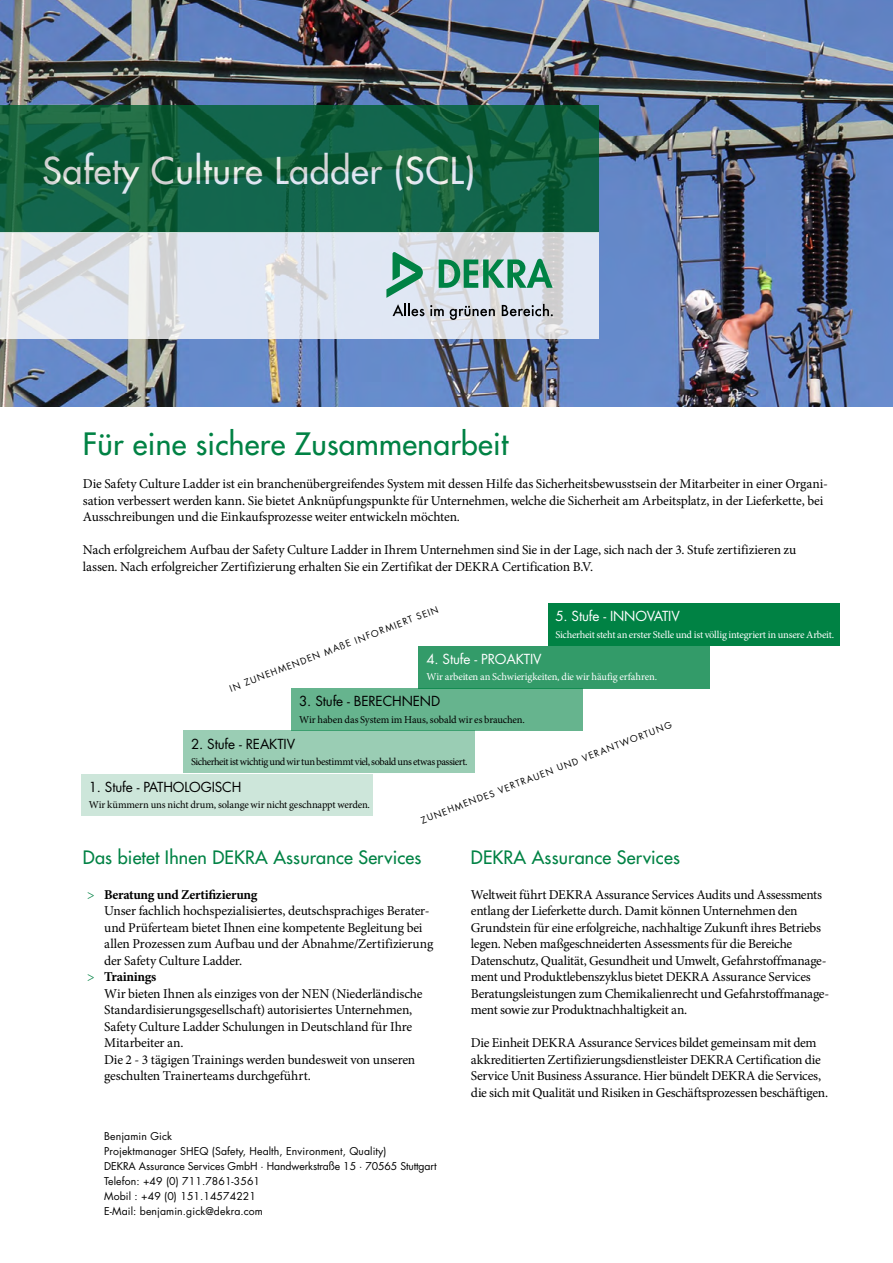
<style>
.page{position:relative;width:893px;height:1263px;background:#fff}
.page>*{position:absolute;margin:0;border:0;box-sizing:border-box;transform-origin:0 0}
.t1{font:500 36px "Futura Std";letter-spacing:.02em;color:#fff}
.t2{font:500 30px "Futura Std";letter-spacing:.01em;color:#008244}
.t3{font:500 18px "Futura Std";letter-spacing:.01em;color:#008244}
.t4{font:13.5px/16.5px "Minion Pro";letter-spacing:-.015em;color:#000}
.t5{font:13.5px "Futura Std";letter-spacing:-.01em;color:#000}
.t6{font:700 13.5px "Minion Pro";letter-spacing:-.02em;color:#000}
.t7{font:13.5px "Futura Std";letter-spacing:-.01em;color:#fff}
.t8{font:10.5px/15px "Futura Std";letter-spacing:.01em;color:#000}
.t9{font:10.5px "Minion Pro";letter-spacing:-.02em;color:#fff}
.t10{font:10.5px "Minion Pro";letter-spacing:-.02em;color:#000}
.t11{font:10.5px "Minion Pro";letter-spacing:-.04em;color:#000}
.t12{font:9px "Futura Std";color:#000}
.s1{font-weight:400;color:#008244}
.s2{font-family:"Futura Std";font-weight:400;color:#008244}
</style>
<div class="page">
<img style="left:0;top:0;width:893px;height:406px">
<svg style="left:0;top:105px;width:598px;height:128px;background:#136243"></svg>
<svg style="left:0;top:233px;width:598px;height:106px;background:#dee3ec"></svg>
<svg style="left:439px;top:259px;width:114px;height:29px;background:#6caf93"></svg>
<svg style="left:386px;top:252px;width:37px;height:46px;background:#89bead"></svg>
<svg style="left:393px;top:304px;width:31px;height:12px"></svg>
<svg style="left:430px;top:305px;width:14px;height:11px"></svg>
<svg style="left:450px;top:306px;width:45px;height:14px"></svg>
<svg style="left:502px;top:304px;width:51px;height:12px"></svg>
<div style="left:81px;top:774px;width:291px;height:41px;background:#cde6da"></div>
<div style="left:184px;top:731px;width:291px;height:42px;background:#9acdb4"></div>
<div style="left:292px;top:688px;width:291px;height:43px;background:#66b48e"></div>
<div style="left:419px;top:646px;width:291px;height:42px;background:#339b69"></div>
<div style="left:548px;top:603px;width:291px;height:43px;background:#008244"></div>
<h1 class="t1" style="left:43px;top:148px;width:434px">Safety Culture Ladder (SCL)</h1>
<h2 class="t2" style="left:83px;top:425px;width:427px">Für eine sichere Zusammenarbeit</h2>
<p class="t4" style="left:83px;top:476px;width:746px">Die Safety Culture Ladder ist ein branchenübergreifendes System mit dessen Hilfe das Sicherheitsbewusstsein der Mitarbeiter in einer Organi&shy;sation verbessert werden kann. Sie bietet Anknüpfungspunkte für Unternehmen, welche die Sicherheit am Arbeitsplatz, in der Lieferkette, bei<br>Ausschreibungen und die Einkaufsprozesse weiter entwickeln möchten.</p>
<p class="t4" style="left:83px;top:542px;width:715px">Nach erfolgreichem Aufbau der Safety Culture Ladder in Ihrem Unternehmen sind Sie in der Lage, sich nach der 3. Stufe zertifizieren zu lassen. Nach erfolgreicher Zertifizierung erhalten Sie ein Zertifikat der DEKRA Certification B.V.</p>
<p class="t12" style="left:228px;top:683px;width:224px;rotate:-21deg">IN ZUNEHMENDEN MAßE INFORMIERT SEIN</p>
<p class="t12" style="left:419px;top:815px;width:269px;rotate:-21deg">ZUNEHMENDES VERTRAUEN UND VERANTWORTUNG</p>
<p class="t7" style="left:555px;top:608px;width:126px">5. Stufe - INNOVATIV</p>
<p class="t9" style="left:555px;top:627px;width:280px">Sicherheit steht an erster Stelle und ist völlig integriert in unsere Arbeit.</p>
<p class="t7" style="left:426px;top:650px;width:117px">4. Stufe - PROAKTIV</p>
<p class="t9" style="left:426px;top:670px;width:232px">Wir arbeiten an Schwierigkeiten, die wir häufig erfahren.</p>
<p class="t5" style="left:299px;top:692px;width:143px">3. Stufe - BERECHNEND</p>
<p class="t10" style="left:299px;top:712px;width:227px">Wir haben das System im Haus, sobald wir es brauchen.</p>
<p class="t5" style="left:191px;top:735px;width:106px">2. Stufe - REAKTIV</p>
<p class="t11" style="left:191px;top:755px;width:278px">Sicherheit ist wichtig und wir tun bestimmt viel, sobald uns etwas passiert.</p>
<p class="t5" style="left:89px;top:778px;width:154px">1. Stufe - PATHOLOGISCH</p>
<p class="t10" style="left:89px;top:798px;width:283px">Wir kümmern uns nicht drum, solange wir nicht geschnappt werden.</p>
<h3 class="t3" style="left:83px;top:846px;width:340px">Das bietet Ihnen DEKRA Assurance Services</h3>
<p class="t6" style="left:87px;top:885px;width:172px"><span class="s1">&gt;</span><span class="s2">&gt;</span> Beratung und Zertifizierung</p>
<p class="t4" style="left:104px;top:903px;width:327px">Unser fachlich hochspezialisiertes, deutschsprachiges Berater-</p>
<p class="t4" style="left:104px;top:919px;width:320px">und Prüferteam bietet Ihnen eine kompetente Begleitung bei</p>
<p class="t4" style="left:104px;top:935px;width:331px">allen Prozessen zum Aufbau und der Abnahme/Zertifizierung</p>
<p class="t4" style="left:104px;top:952px;width:140px">der Safety Culture Ladder.</p>
<p class="t6" style="left:87px;top:967px;width:71px"><span class="s1">&gt;</span><span class="s2">&gt;</span> Trainings</p>
<p class="t4" style="left:104px;top:985px;width:320px">Wir bieten Ihnen als einziges von der NEN (Niederländische</p>
<p class="t4" style="left:104px;top:1001px;width:310px">Standardisierungsgesellschaft) autorisiertes Unternehmen,</p>
<p class="t4" style="left:104px;top:1018px;width:310px">Safety Culture Ladder Schulungen in Deutschland für Ihre</p>
<p class="t4" style="left:104px;top:1034px;width:81px">Mitarbeiter an.</p>
<p class="t4" style="left:104px;top:1051px;width:313px">Die 2 - 3 tägigen Trainings werden bundesweit von unseren</p>
<p class="t4" style="left:104px;top:1067px;width:208px">geschulten Trainerteams durchgeführt.</p>
<p class="t8" style="left:104px;top:1129px;width:334px">Benjamin Gick<br>Projektmanager SHEQ (Safety, Health, Environment, Quality)<br>DEKRA Assurance Services GmbH · Handwerkstraße 15 · 70565 Stuttgart Telefon: +49 (0) 711.7861-3561<br>Mobil : +49 (0) 151.14574221<br>E-Mail: benjamin.gick@dekra.com</p>
<h3 class="t3" style="left:471px;top:846px;width:210px">DEKRA Assurance Services</h3>
<p class="t4" style="left:471px;top:886px;width:360px">Weltweit führt DEKRA Assurance Services Audits und Assessments entlang der Lieferkette durch. Damit können Unternehmen den Grundstein für eine erfolgreiche, nachhaltige Zukunft ihres Betriebs legen. Neben maßgeschneiderten Assessments für die Bereiche Datenschutz, Qualität, Gesundheit und Umwelt, Gefahrstoffmanage&shy;ment und Produktlebenszyklus bietet DEKRA Assurance Services Beratungsleistungen zum Chemikalienrecht und Gefahrstoffmanage&shy;ment sowie zur Produktnachhaltigkeit an.</p>
<p class="t4" style="left:471px;top:1034px;width:359px">Die Einheit DEKRA Assurance Services bildet gemeinsam mit dem akkreditierten Zertifizierungsdienstleister DEKRA Certification die Service Unit Business Assurance. Hier bündelt DEKRA die Services, die sich mit Qualität und Risiken in Geschäftsprozessen beschäftigen.</p>
</div>
